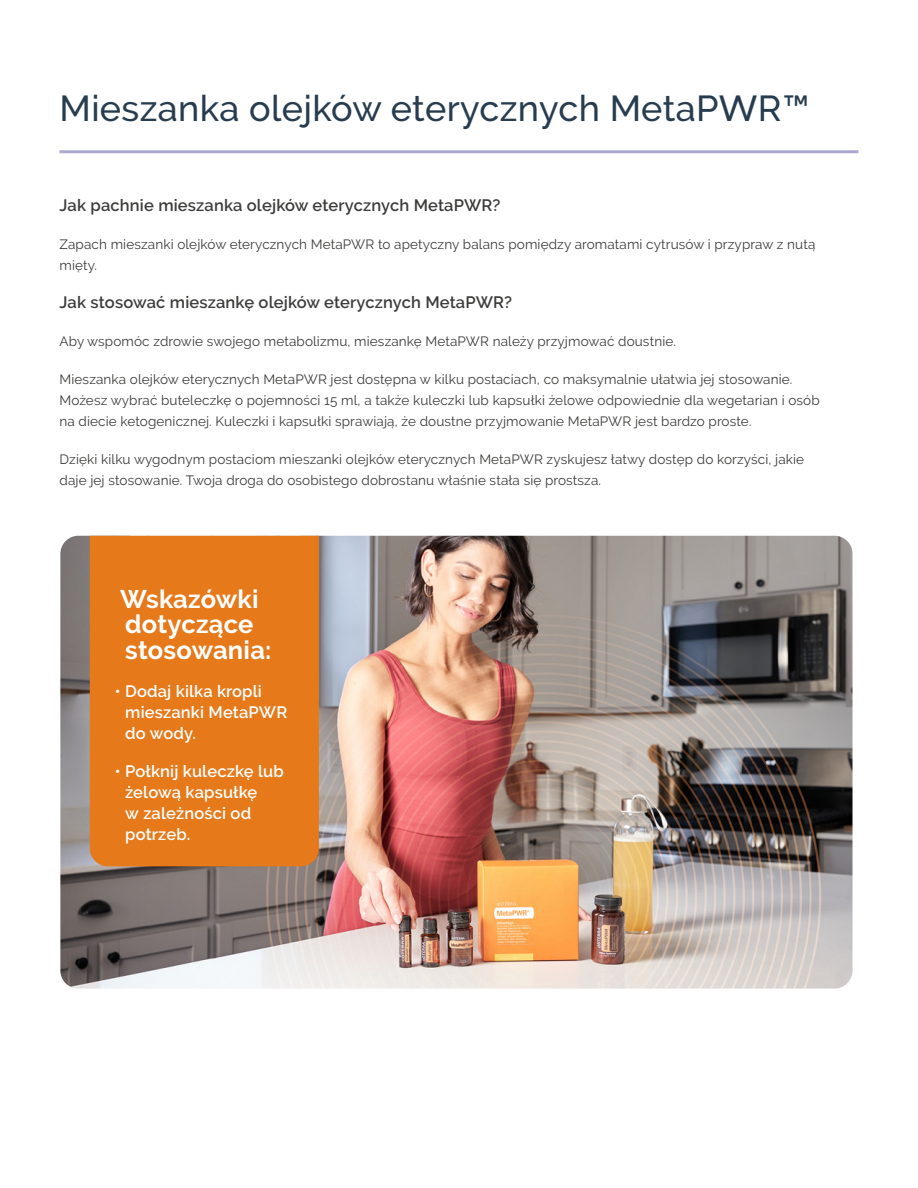
<style>
.page{position:relative;width:918px;height:1188px;background:#fff}
.page>*{position:absolute;margin:0;border:0;box-sizing:border-box;transform-origin:0 0}
.t1{font:500 36px "Raleway";letter-spacing:.01em;color:#273c4e}
.t2{font:700 25.5px/25.5px "Raleway";letter-spacing:.01em;color:#fff}
.t3{font:600 16.5px/21px "Raleway";letter-spacing:.01em;color:#fff}
.t4{font:600 16.5px "Raleway";letter-spacing:.01em;color:#3c3c3b}
.t5{font:13.5px/21px "Raleway";letter-spacing:.01em;color:#3c3c3b}
</style>
<div class="page">
<img style="left:60px;top:536px;width:793px;height:453px">
<hr style="left:60px;top:150px;width:798px;height:3px;background:#aba8d1">
<div style="left:90px;top:536px;width:229px;height:330px;background:#e6791a"></div>
<h1 class="t1" style="left:60px;top:88px;width:751px">Mieszanka olejków eterycznych MetaPWR™</h1>
<p class="t4" style="left:60px;top:196px;width:443px">Jak pachnie mieszanka olejków eterycznych MetaPWR?</p>
<p class="t5" style="left:60px;top:234px;width:757px">Zapach mieszanki olejków eterycznych MetaPWR to apetyczny balans pomiędzy aromatami cytrusów i przypraw z nutą mięty.</p>
<p class="t4" style="left:60px;top:293px;width:454px">Jak stosować mieszankę olejków eterycznych MetaPWR?</p>
<p class="t5" style="left:60px;top:331px;width:618px">Aby wspomóc zdrowie swojego metabolizmu, mieszankę MetaPWR należy przyjmować doustnie.</p>
<p class="t5" style="left:60px;top:369px;width:762px">Mieszanka olejków eterycznych MetaPWR jest dostępna w kilku postaciach, co maksymalnie ułatwia jej stosowanie.<br>Możesz wybrać buteleczkę o pojemności 15 ml, a także kuleczki lub kapsułki żelowe odpowiednie dla wegetarian i osób na diecie ketogenicznej. Kuleczki i kapsułki sprawiają, że doustne przyjmowanie MetaPWR jest bardzo proste.</p>
<p class="t5" style="left:60px;top:449px;width:746px">Dzięki kilku wygodnym postaciom mieszanki olejków eterycznych MetaPWR zyskujesz łatwy dostęp do korzyści, jakie daje jej stosowanie. Twoja droga do osobistego dobrostanu właśnie stała się prostsza.</p>
<h2 class="t2" style="left:120px;top:586px;width:153px">Wskazówki dotyczące stosowania:</h2>
<p class="t3" style="left:125px;top:681px;width:164px;text-indent:-10px">• Dodaj kilka kropli mieszanki MetaPWR do wody.</p>
<p class="t3" style="left:125px;top:761px;width:160px;text-indent:-10px">• Połknij kuleczkę lub żelową kapsułkę<br>w zależności od potrzeb.</p>
</div>
